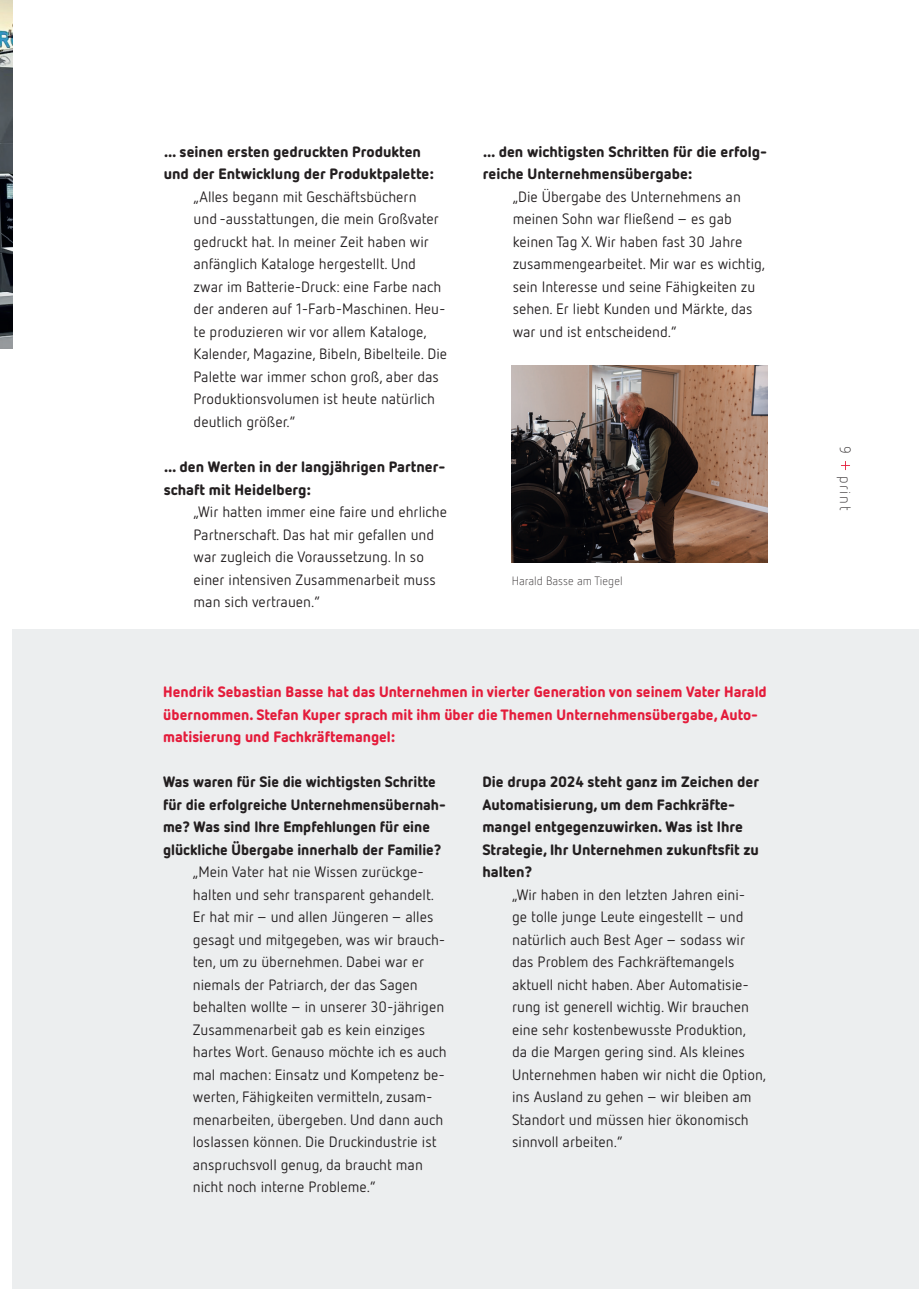
<style>
.page{position:relative;width:919px;height:1289px;background:#fff}
.page>*{position:absolute;margin:0;border:0;box-sizing:border-box;transform-origin:0 0}
.t1{font:15px/22.5px "Netto OT";color:#231f20}
.t2{font:900 15px/22.5px "Netto OT";color:#231f20}
.t3{font:900 15px/22.5px "Netto OT";color:#e41c3b}
.t4{font:300 15px "Netto OT";letter-spacing:.11em;color:#231f20}
.t5{font:300 12px "Netto OT";color:#231f20}
</style>
<div class="page">
<div style="left:13px;top:629px;width:905px;height:659px;background:#eceeef"></div>
<img style="left:0;top:0;width:13px;height:349px">
<svg style="left:841px;top:461px;width:9px;height:9px"></svg>
<img style="left:512px;top:366px;width:255px;height:196px">
<p class="t2" style="left:164px;top:140px;width:271px">… seinen ersten gedruckten Produkten und der Entwicklung der Produktpalette:</p>
<p class="t1" style="left:193px;top:185px;width:255px">„Alles begann mit Geschäftsbüchern<br>und -ausstattungen, die mein Großvater gedruckt hat. In meiner Zeit haben wir anfänglich Kataloge hergestellt. Und zwar im Batterie-Druck: eine Farbe nach der anderen auf 1-Farb-Maschinen. Heu&shy;te produzieren wir vor allem Kataloge, Kalender, Magazine, Bibeln, Bibelteile. Die Palette war immer schon groß, aber das Produktionsvolumen ist heute natürlich deutlich größer.“</p>
<p class="t2" style="left:164px;top:455px;width:283px">… den Werten in der langjährigen Partner&shy;schaft mit Heidelberg:</p>
<p class="t1" style="left:193px;top:500px;width:255px">„Wir hatten immer eine faire und ehrliche Partnerschaft. Das hat mir gefallen und war zugleich die Voraussetzung. In so einer intensiven Zusammenarbeit muss man sich vertrauen.“</p>
<p class="t2" style="left:483px;top:140px;width:286px">… den wichtigsten Schritten für die erfolg&shy;reiche Unternehmensübergabe:</p>
<p class="t1" style="left:512px;top:185px;width:254px">„Die Übergabe des Unternehmens an meinen Sohn war fließend – es gab keinen Tag X. Wir haben fast 30 Jahre zusammengearbeitet. Mir war es wichtig, sein Interesse und seine Fähigkeiten zu sehen. Er liebt Kunden und Märkte, das war und ist entscheidend.“</p>
<p class="t5" style="left:512px;top:573px;width:112px">Harald Basse am Tiegel</p>
<p class="t3" style="left:163px;top:680px;width:605px">Hendrik Sebastian Basse hat das Unternehmen in vierter Generation von seinem Vater Harald übernommen. Stefan Kuper sprach mit ihm über die Themen Unternehmensübergabe, Auto&shy;matisierung und Fachkräftemangel:</p>
<p class="t2" style="left:163px;top:770px;width:284px">Was waren für Sie die wichtigsten Schritte für die erfolgreiche Unternehmensübernah&shy;me? Was sind Ihre Empfehlungen für eine glückliche Übergabe innerhalb der Familie?</p>
<p class="t1" style="left:193px;top:860px;width:255px">„Mein Vater hat nie Wissen zurückge&shy;halten und sehr transparent gehandelt.<br>Er hat mir – und allen Jüngeren – alles gesagt und mitgegeben, was wir brauch&shy;ten, um zu übernehmen. Dabei war er niemals der Patriarch, der das Sagen behalten wollte – in unserer 30-jährigen Zusammenarbeit gab es kein einziges hartes Wort. Genauso möchte ich es auch mal machen: Einsatz und Kompetenz be&shy;werten, Fähigkeiten vermitteln, zusam&shy;menarbeiten, übergeben. Und dann auch loslassen können. Die Druckindustrie ist anspruchsvoll genug, da braucht man nicht noch interne Probleme.“</p>
<p class="t2" style="left:482px;top:770px;width:278px">Die drupa 2024 steht ganz im Zeichen der Automatisierung, um dem Fachkräfte&shy;mangel entgegenzuwirken. Was ist Ihre Strategie, Ihr Unternehmen zukunftsfit zu halten?</p>
<p class="t1" style="left:512px;top:882px;width:255px">„Wir haben in den letzten Jahren eini-<br>ge tolle junge Leute eingestellt – und natürlich auch Best Ager – sodass wir das Problem des Fachkräftemangels aktuell nicht haben. Aber Automatisie&shy;rung ist generell wichtig. Wir brauchen eine sehr kostenbewusste Produktion,<br>da die Margen gering sind. Als kleines Unternehmen haben wir nicht die Option, ins Ausland zu gehen – wir bleiben am Standort und müssen hier ökonomisch sinnvoll arbeiten.“</p>
<p class="t4" style="left:854px;top:446px;width:9px;rotate:90deg">9</p>
<p class="t4" style="left:854px;top:475px;width:36px;rotate:90deg">print</p>
</div>
